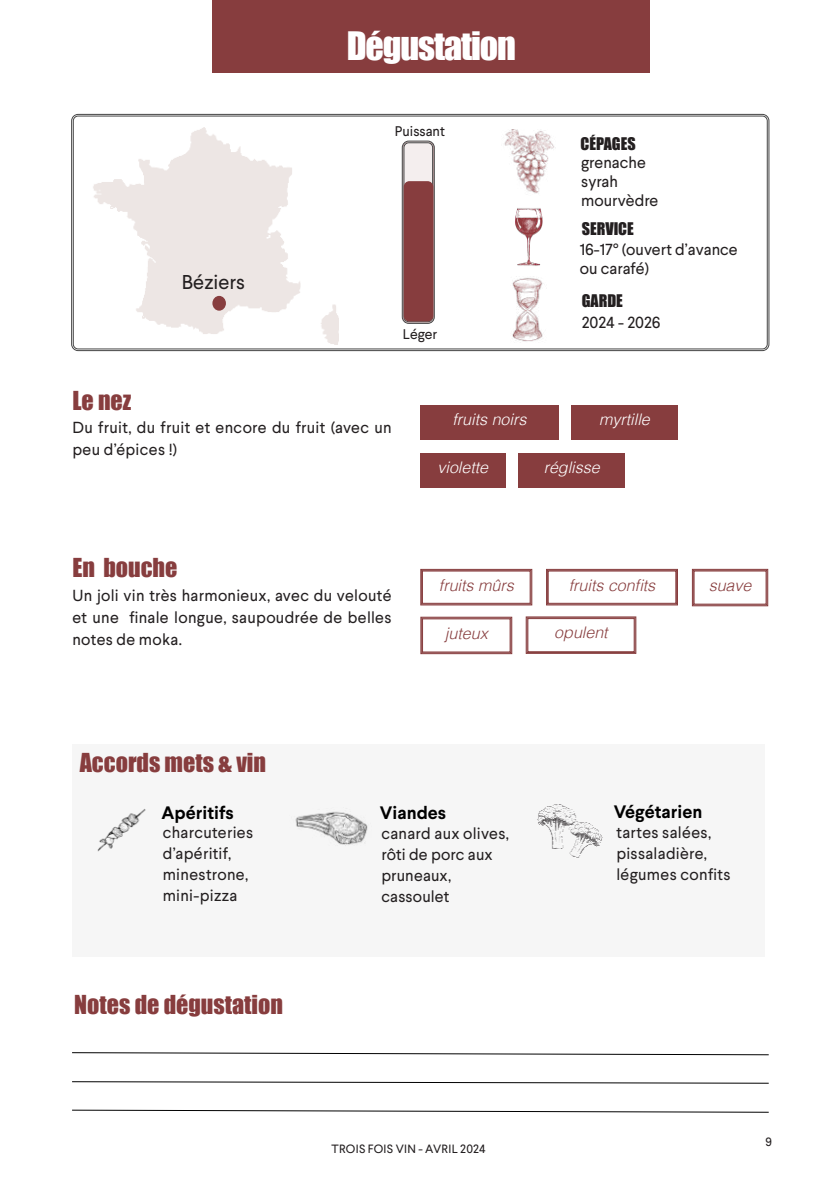
<style>
.page{position:relative;width:840px;height:1191px;background:#fff}
.page>*{position:absolute;margin:0;border:0;box-sizing:border-box;transform-origin:0 0}
.t1{font:36px "Impact";letter-spacing:-.03em;color:#fff}
.t2{font:24px "Impact";color:#873d3e}
.t3{font:20px "Larsseit";color:#231f20}
.t4{font:700 18px "Larsseit";color:#000}
.t5{font:16px/21px "Larsseit";letter-spacing:.015em;color:#231f20}
.t6{font:italic 300 16px "Helvetica";color:#873d3e}
.t7{font:italic 300 16px "Helvetica";color:#fff}
.t8{font:16px "Impact";color:#231f20}
.t9{font:14px "Larsseit";color:#231f20}
.t10{font:12px "Larsseit";letter-spacing:.02em;color:#231f20}
</style>
<div class="page">
<div style="left:71px;top:114px;width:697px;height:237px;border:1px solid #454545;border-radius:7px"></div>
<div style="left:73px;top:116px;width:694px;height:233px;border:1px solid #454545;border-radius:5px"></div>
<div style="left:72px;top:744px;width:692px;height:212px;background:#f6f6f6"></div>
<div style="left:212px;top:0;width:438px;height:72px;background:#873d3e"></div>
<svg style="left:420px;top:569px;width:112px;height:36px"></svg>
<div style="left:421px;top:570px;width:110px;height:34px;border:1px solid #873d3e"></div>
<img style="left:93px;top:127px;width:245px;height:217px">
<div style="left:420px;top:405px;width:138px;height:35px;background:#873d3e"></div>
<svg style="left:546px;top:569px;width:131px;height:36px"></svg>
<div style="left:547px;top:570px;width:129px;height:34px;border:1px solid #873d3e"></div>
<div style="left:571px;top:405px;width:106px;height:34px;background:#873d3e"></div>
<div style="left:419px;top:453px;width:86px;height:35px;background:#873d3e"></div>
<svg style="left:420px;top:617px;width:92px;height:37px"></svg>
<div style="left:421px;top:618px;width:90px;height:35px;border:1px solid #873d3e"></div>
<div style="left:422px;top:618px;width:88px;height:34px;border:1px solid #873d3e"></div>
<img style="left:537px;top:804px;width:66px;height:54px">
<div style="left:403px;top:142px;width:30px;height:180px;background:#f4eeee;border-radius:6px"></div>
<div style="left:402px;top:141px;width:32px;height:182px;border:1px solid #454545;border-radius:7px"></div>
<div style="left:403px;top:143px;width:29px;height:179px;border:1px solid #454545;border-radius:5px"></div>
<div style="left:403px;top:181px;width:30px;height:140px;background:#873d3e;border-radius:6px"></div>
<svg style="left:525px;top:616px;width:110px;height:37px"></svg>
<div style="left:526px;top:617px;width:108px;height:35px;border:1px solid #873d3e"></div>
<div style="left:527px;top:618px;width:107px;height:34px;border:1px solid #873d3e"></div>
<img style="left:295px;top:811px;width:73px;height:35px">
<div style="left:518px;top:453px;width:106px;height:35px;background:#873d3e"></div>
<svg style="left:72px;top:1052px;width:696px;height:3px"></svg>
<svg style="left:72px;top:1081px;width:696px;height:2px"></svg>
<svg style="left:72px;top:1109px;width:696px;height:3px"></svg>
<div style="left:212px;top:296px;width:14px;height:15px;background:#873d3e;border-radius:50%"></div>
<svg style="left:691px;top:569px;width:76px;height:37px"></svg>
<div style="left:692px;top:570px;width:74px;height:35px;border:1px solid #873d3e"></div>
<img style="left:504px;top:129px;width:50px;height:65px">
<img style="left:515px;top:208px;width:28px;height:58px">
<img style="left:512px;top:276px;width:31px;height:66px">
<img style="left:97px;top:809px;width:49px;height:43px">
<h1 class="t1" style="left:346px;top:29px;width:171px">Dégustation</h1>
<p class="t3" style="left:182px;top:273px;width:65px">Béziers</p>
<p class="t9" style="left:395px;top:124px;width:51px">Puissant</p>
<p class="t9" style="left:403px;top:327px;width:36px">Léger</p>
<p class="t8" style="left:580px;top:136px;width:57px">CÉPAGES</p>
<p class="t5" style="left:581px;top:153px;width:79px;line-height:19.2px">grenache syrah mourvèdre</p>
<p class="t5" style="left:579px;top:240px;width:159px;line-height:19.2px">16-17° (ouvert d’avance ou carafé)</p>
<p class="t8" style="left:581px;top:221px;width:54px">SERVICE</p>
<p class="t8" style="left:581px;top:293px;width:43px">GARDE</p>
<p class="t5" style="left:581px;top:313px;width:80px">2024 - 2026</p>
<h2 class="t2" style="left:72px;top:390px;width:60px">Le nez</h2>
<p class="t5" style="left:72px;top:417px;width:320px;line-height:22px">Du fruit, du fruit et encore du fruit (avec un peu d’épices !)</p>
<p class="t7" style="left:452px;top:413px;width:75px">fruits noirs</p>
<p class="t7" style="left:437px;top:461px;width:52px">violette</p>
<p class="t7" style="left:598px;top:413px;width:52px">myrtille</p>
<p class="t7" style="left:543px;top:461px;width:58px">réglisse</p>
<h2 class="t2" style="left:72px;top:556px;width:106px">En bouche</h2>
<p class="t5" style="left:72px;top:585px;width:320px;line-height:22px;text-align:justify">Un joli vin très harmonieux, avec du velouté et une finale longue, saupoudrée de belles notes de moka.</p>
<p class="t6" style="left:438px;top:579px;width:76px">fruits mûrs</p>
<p class="t6" style="left:444px;top:627px;width:44px">juteux</p>
<p class="t6" style="left:568px;top:571px;width:88px">fruits confits</p>
<p class="t6" style="left:554px;top:626px;width:55px">opulent</p>
<p class="t6" style="left:708px;top:579px;width:44px">suave</p>
<h2 class="t2" style="left:80px;top:751px;width:188px">Accords mets &amp; vin</h2>
<p class="t4" style="left:161px;top:803px;width:74px">Apéritifs</p>
<p class="t5" style="left:163px;top:822px;width:92px">charcuteries d’apéritif, minestrone, mini-pizza</p>
<h2 class="t2" style="left:74px;top:993px;width:210px">Notes de dégustation</h2>
<p class="t4" style="left:380px;top:803px;width:68px">Viandes</p>
<p class="t5" style="left:381px;top:823px;width:129px">canard aux olives, rôti de porc aux pruneaux, cassoulet</p>
<p class="t4" style="left:613px;top:802px;width:90px">Végétarien</p>
<p class="t5" style="left:616px;top:822px;width:115px">tartes salées, pissaladière, légumes confits</p>
<p class="t10" style="left:331px;top:1142px;width:156px">TROIS FOIS VIN - AVRIL 2024</p>
<p class="t10" style="left:765px;top:1135px;width:8px">9</p>
</div>
